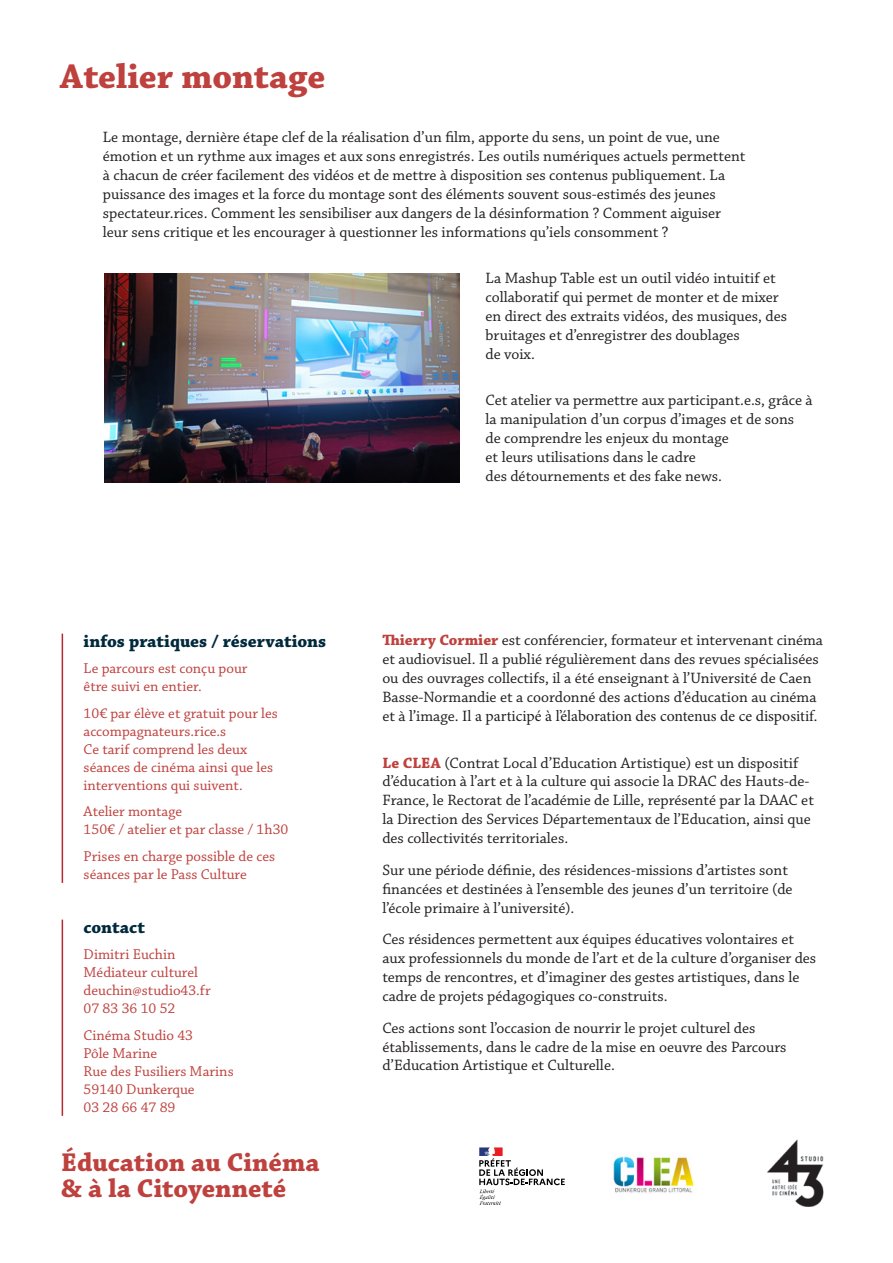
<style>
.page{position:relative;width:893px;height:1263px;background:#fff}
.page>*{position:absolute;margin:0;border:0;box-sizing:border-box;transform-origin:0 0}
.t1{font:700 36px "Chaparral Pro";color:#be413d}
.t2{font:700 27px/26.1px "Chaparral Pro";color:#be413d}
.Style_de_paragraphe_1{font:700 18px "Chaparral Pro";color:#00293c}
.t3{font:15.75px/18.9px "Chaparral Pro";color:#231f20}
.Style_de_paragraphe_1-2{font:15px/18px "Chaparral Pro";color:#be413d}
.test{font:15px "Chaparral Pro";color:#be413d}
.s1{font-weight:700;color:#be413d}
.s2{font-family:"Minion Pro"}
</style>
<div class="page">
<img style="left:105px;top:274px;width:355px;height:208px">
<img style="left:767px;top:1139px;width:57px;height:68px">
<hr style="left:62px;top:634px;width:1px;height:249px;background:#b7282e">
<hr style="left:62px;top:919px;width:1px;height:197px;background:#b7282e">
<svg style="left:479px;top:1147px;width:86px;height:58px"></svg>
<img style="left:613px;top:1156px;width:81px;height:37px">
<p class="t1" style="left:60px;top:55px;width:267px">Atelier montage</p>
<p class="t3" style="left:103px;top:129px;width:644px">Le montage, dernière étape clef de la réalisation d’un film, apporte du sens, un point de vue, une émotion et un rythme aux images et aux sons enregistrés. Les outils numériques actuels permettent à chacun de créer facilement des vidéos et de mettre à disposition ses contenus publiquement. La puissance des images et la force du montage sont des éléments souvent sous-estimés des jeunes spectateur.rices. Comment les sensibiliser aux dangers de la désinformation ? Comment aiguiser leur sens critique et les encourager à questionner les informations qu’iels consomment ?</p>
<p class="t3" style="left:485px;top:269px;width:303px">La Mashup Table est un outil vidéo intuitif et collaboratif qui permet de monter et de mixer en direct des extraits vidéos, des musiques, des bruitages et d’enregistrer des doublages<br>de voix.</p>
<p class="t3" style="left:485px;top:391px;width:329px">Cet atelier va permettre aux participant.e.s, grâce à la manipulation d’un corpus d’images et de sons de comprendre les enjeux du montage<br>et leurs utilisations dans le cadre<br>des détournements et des fake news.</p>
<p class="Style_de_paragraphe_1" style="left:84px;top:631px;width:244px">infos pratiques / réservations</p>
<p class="Style_de_paragraphe_1-2" style="left:84px;top:660px;width:165px">Le parcours est conçu pour être suivi en entier.</p>
<p class="Style_de_paragraphe_1-2" style="left:84px;top:705px;width:196px">10€ par élève et gratuit pour les accompagnateurs.rice.s<br>Ce tarif comprend les deux séances de cinéma ainsi que les interventions qui suivent.</p>
<p class="test" style="left:84px;top:803px;width:100px">Atelier montage</p>
<p class="test" style="left:84px;top:821px;width:206px">150€ / atelier et par classe / 1h30</p>
<p class="Style_de_paragraphe_1-2" style="left:84px;top:848px;width:193px">Prises en charge possible de ces séances par le Pass Culture</p>
<p class="Style_de_paragraphe_1" style="left:84px;top:917px;width:63px">contact</p>
<p class="Style_de_paragraphe_1-2" style="left:84px;top:946px;width:128px">Dimitri Euchin<br>Médiateur culturel deuchin@studio43.fr<br>07 83 36 10 52</p>
<p class="Style_de_paragraphe_1-2" style="left:84px;top:1027px;width:152px">Cinéma Studio 43<br>Pôle Marine<br>Rue des Fusiliers Marins<br>59140 Dunkerque<br>03 28 66 47 89</p>
<p class="t2" style="left:61px;top:1150px;width:260px">Éducation au Cinéma &amp; à la Citoyenneté</p>
<p class="t3" style="left:382px;top:631px;width:442px"><span class="s1">Thierry Cormier</span> est conférencier, formateur et intervenant cinéma et audiovisuel. Il a publié régulièrement dans des revues spécialisées ou des ouvrages collectifs, il a été enseignant à l’Université de Caen Basse-Normandie et a coordonné des actions d’éducation au cinéma et à l’image. <span class="s2">Il a participé à l’élaboration des contenus de ce dispositif.</span></p>
<p class="t3" style="left:382px;top:754px;width:433px"><span class="s1">Le CLEA</span> (Contrat Local d’Education Artistique) est un dispositif d’éducation à l’art et à la culture qui associe la DRAC des Hauts-de-France, le Rectorat de l’académie de Lille, représenté par la DAAC et la Direction des Services Départementaux de l’Education, ainsi que des collectivités territoriales.</p>
<p class="t3" style="left:382px;top:861px;width:412px">Sur une période définie, des résidences-missions d’artistes sont financées et destinées à l’ensemble des jeunes d’un territoire (de l’école primaire à l’université).</p>
<p class="t3" style="left:382px;top:930px;width:435px">Ces résidences permettent aux équipes éducatives volontaires et aux professionnels du monde de l’art et de la culture d’organiser des temps de rencontres, et d’imaginer des gestes artistiques, dans le cadre de projets pédagogiques co-construits.</p>
<p class="t3" style="left:382px;top:1019px;width:406px">Ces actions sont l’occasion de nourrir le projet culturel des établissements, dans le cadre de la mise en oeuvre des Parcours d’Education Artistique et Culturelle.</p>
</div>
